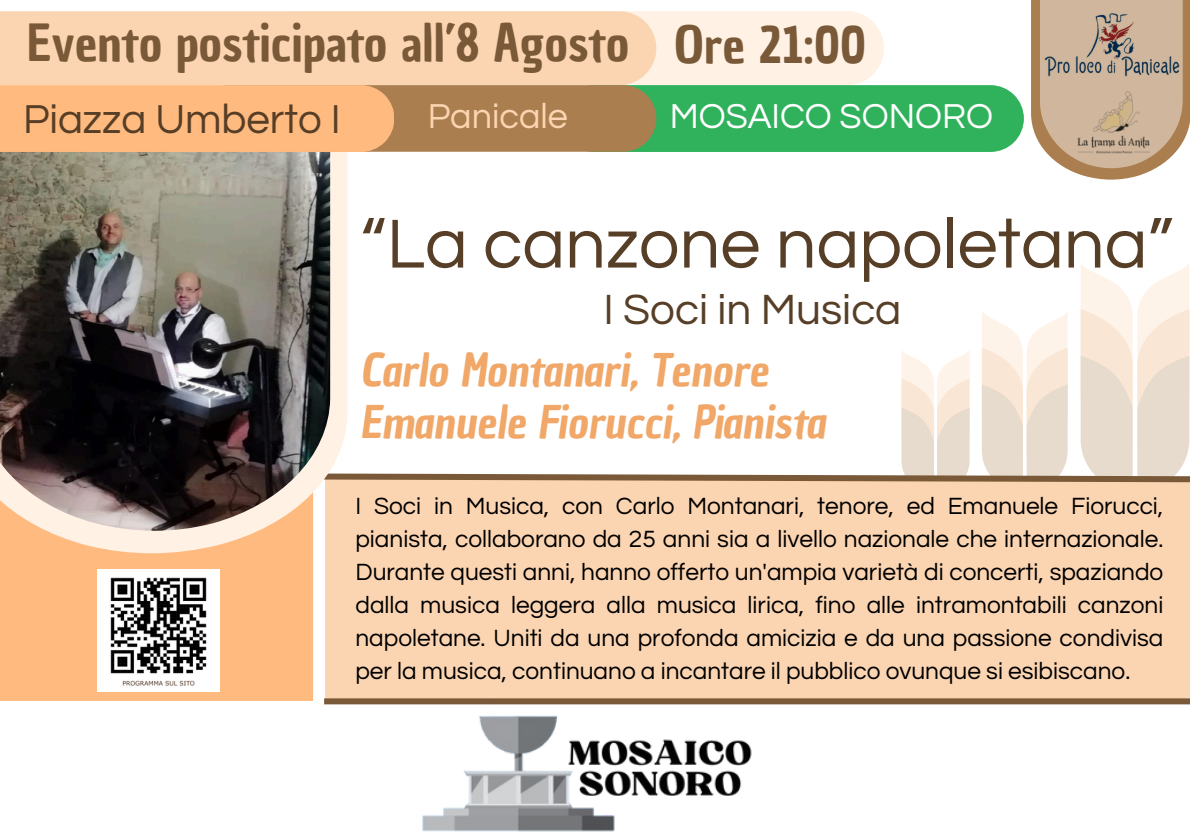
<style>
.page{position:relative;width:1190px;height:839px;background:#fff}
.page>*{position:absolute;margin:0;border:0;box-sizing:border-box;transform-origin:0 0}
.t1{font:72px "Questrial";color:#573e26}
.t2{font:50px "Chau Philomene One";color:#795938}
.t3{font:italic 44px/52.4px "Chau Philomene One";color:#f0a768}
.t4{font:44px "Questrial";color:#573e26}
.t5{font:42px "Questrial";color:#573e26}
.t6{font:36px "Questrial";color:#fff}
.t7{font:36px "Questrial";color:#fbd4b1}
.t8{font:24.4px/33px "Questrial";color:#000;text-align:justify}
</style>
<div class="page">
<div style="left:0;top:479px;width:1190px;height:222px;background:#ffba7f"></div>
<div style="left:324px;top:479px;width:866px;height:222px;background:#fbd4b1"></div>
<div style="left:313px;top:466px;width:12px;height:235px;background:#fff"></div>
<svg style="left:347px;top:262px;width:843px;height:221px"></svg>
<svg style="left:45px;top:152px;width:302px;height:401px;fill:#fff1e4"></svg>
<div style="left:256px;top:11px;width:628px;height:74px;background:#fff1e4;border-radius:37px"></div>
<div style="left:0;top:11px;width:656px;height:74px;background:#fbd4b1"></div>
<img style="left:0;top:152px;width:330px;height:378px">
<div style="left:324px;top:698px;width:866px;height:6px;background:#795938"></div>
<img style="left:98px;top:569px;width:121px;height:122px">
<svg style="left:1031px;top:0;width:159px;height:180px"></svg>
<img style="left:1044px;top:11px;width:139px;height:68px">
<img style="left:1077px;top:90px;width:72px;height:64px">
<img style="left:391px;top:698px;width:402px;height:134px">
<div style="left:628px;top:85px;width:396px;height:67px;background:#30b25c"></div>
<div style="left:196px;top:85px;width:460px;height:67px;background:#ab7e4f;border-radius:33px"></div>
<div style="left:0;top:85px;width:394px;height:67px;background:#ffba7f"></div>
<p class="t2" style="left:27px;top:10px;width:604px">Evento posticipato all’8 Agosto</p>
<h3 class="t2" style="left:674px;top:11px;width:193px">Ore 21:00</h3>
<h3 class="t5" style="left:23px;top:98px;width:319px">Piazza Umberto I</h3>
<p class="t7" style="left:428px;top:99px;width:142px">Panicale</p>
<p class="t6" style="left:670px;top:99px;width:325px">MOSAICO SONORO</p>
<h2 class="t1" style="left:360px;top:208px;width:815px">“La canzone napoletana”</h2>
<h2 class="t4" style="left:603px;top:288px;width:299px">I Soci in Musica</h2>
<h4 class="t3" style="left:360px;top:344px;width:467px">Carlo Montanari, Tenore<br>Emanuele Fiorucci, Pianista</h4>
<h5 class="t8" style="left:355px;top:490px;width:809px">I Soci in Musica, con Carlo Montanari, tenore, ed Emanuele Fiorucci, pianista, collaborano da 25 anni sia a livello nazionale che internazionale.<br>Durante questi anni, hanno offerto un'ampia varietà di concerti, spaziando dalla musica leggera alla musica lirica, fino alle intramontabili canzoni napoletane. Uniti da una profonda amicizia e da una passione condivisa per la musica, continuano a incantare il pubblico ovunque si esibiscano.</h5>
</div>
